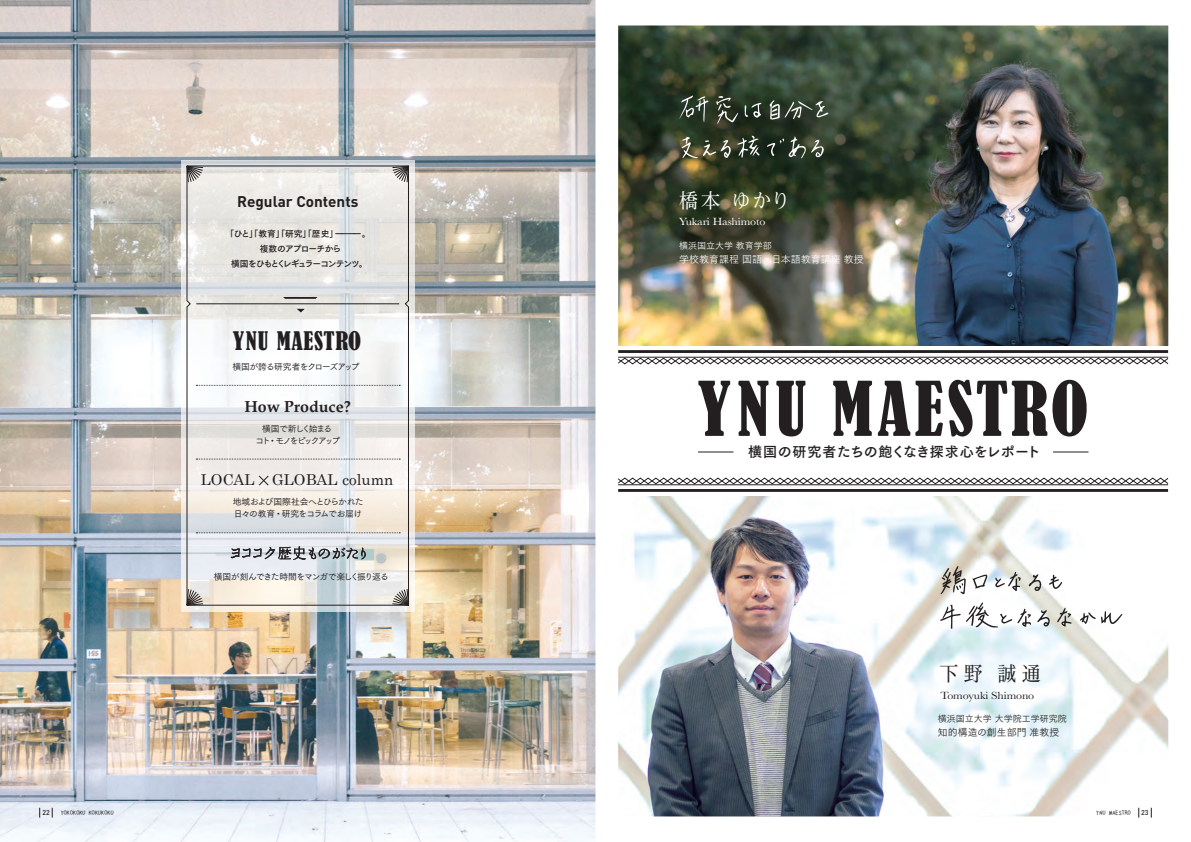
<style>
.page{position:relative;width:1191px;height:842px;background:#fff}
.page>*{position:absolute;margin:0;border:0;box-sizing:border-box;transform-origin:0 0}
.t1{font:condensed 70px "Bernard";letter-spacing:.05em;color:#231f20}
.t2{font:condensed 24px "Bernard";letter-spacing:.03em;color:#231f20}
.t3{font:20px "Reim Pro";color:#fff;scale:.95 1}
.t4{font:20px "Reim Pro";color:#231f20;scale:.95 1}
.t5{font:700 16px "Palatino";color:#231f20}
.t6{font:700 15.3px "DIN";color:#231f20}
.t7{font:15.1px "Century";color:#231f20}
.t8{font:14px "Tsuku Go Pro B";letter-spacing:.02em;color:#231f20}
.t9{font:10.8px "Baskerville";letter-spacing:-.01em;color:#231f20;scale:1.11 1}
.t10{font:10.8px "Baskerville";letter-spacing:-.01em;color:#fff;scale:1.11 1}
.t11{font:10px "Tsuku Go Pro R";color:#fff}
.t12{font:10px "Tsuku Go Pro R";color:#231f20}
.t13{font:9px "Tsuku Go Pro R";color:#231f20}
.t14{font:9px "Tsuku Go Pro R";color:#fff}
.t15{font:8.7px/15.3px "Tsuku Go Pro B";letter-spacing:-.115em;color:#231f20;text-align:center}
.t16{font:8.7px/12px "Tsuku Go Pro M";letter-spacing:-.055em;color:#231f20}
.t17{font:8.7px "Tsuku Go Pro M";letter-spacing:-.11em;color:#231f20}
.t18{font:8.7px/12px "Tsuku Go Pro M";letter-spacing:-.19em;color:#231f20;text-align:center}
.t19{font:8.7px "Tsuku Go Pro M";letter-spacing:-.09em;color:#231f20}
.t20{font:500 7px "DIN";color:#231f20}
.t21{font:6px "aquafont";letter-spacing:.02em;color:#231f20}
</style>
<div class="page">
<img style="left:0;top:0;width:595px;height:842px">
<svg style="left:181px;top:160px;width:234px;height:451px"></svg>
<svg style="left:186px;top:165px;width:223px;height:441px"></svg>
<svg style="left:231px;top:546px;width:135px;height:14px;background:#a3a7ab"></svg>
<hr style="left:196px;top:303px;width:203px;height:1px;background:#231f20">
<svg style="left:196px;top:459px;width:204px;height:1px"></svg>
<svg style="left:196px;top:385px;width:204px;height:1px"></svg>
<svg style="left:196px;top:532px;width:204px;height:1px"></svg>
<svg style="left:283px;top:297px;width:34px;height:2px"></svg>
<svg style="left:297px;top:309px;width:8px;height:3px"></svg>
<svg style="left:392px;top:166px;width:17px;height:17px"></svg>
<svg style="left:187px;top:166px;width:16px;height:17px"></svg>
<svg style="left:187px;top:589px;width:16px;height:17px"></svg>
<svg style="left:392px;top:589px;width:17px;height:17px"></svg>
<svg style="left:259px;top:475px;width:10px;height:11px"></svg>
<img style="left:595px;top:0;width:574px;height:823px">
<h3 class="t6" style="left:237px;top:191px;width:123px">Regular Contents</h3>
<p class="t15" style="left:225px;top:225px;width:146px">「ひと」「教育」「研究」「歴史」ーーーー。複数のアプローチから<br>横国をひもとくレギュラーコンテンツ。</p>
<h2 class="t2" style="left:233px;top:327px;width:130px">YNU MAESTRO</h2>
<p class="t19" style="left:232px;top:359px;width:129px">横国が誇る研究者をクローズアップ</p>
<h3 class="t5" style="left:245px;top:393px;width:108px">How Produce?</h3>
<p class="t18" style="left:255px;top:422px;width:86px">横国で新しく始まる<br>コト・モノをピックアップ</p>
<h3 class="t7" style="left:201px;top:467px;width:194px">LOCAL GLOBAL column</h3>
<p class="t16" style="left:233px;top:495px;width:132px">地域および国際社会へとひらかれた日々の教育・研究をコラムでお届け</p>
<p class="t17" style="left:214px;top:569px;width:176px">横国が刻んできた時間をマンガで楽しく振り返る</p>
<h3 class="t3" style="left:679px;top:184px;width:118px">橋本 ゆかり</h3>
<p class="t14" style="left:679px;top:239px;width:94px">横浜国立大学 教育学部</p>
<p class="t11" style="left:679px;top:251px;width:186px">学校教育課程 国語・日本語教育講座 教授</p>
<p class="t10" style="left:679px;top:215px;width:79px">Yukari Hashimoto</p>
<h1 class="t1" style="left:697px;top:368px;width:393px">YNU MAESTRO</h1>
<h3 class="t8" style="left:748px;top:440px;width:294px">横国の研究者たちの飽くなき探求心をレポート</h3>
<h3 class="t4" style="left:939px;top:657px;width:108px">下野 誠通</h3>
<p class="t9" style="left:940px;top:689px;width:86px">Tomoyuki Shimono</p>
<p class="t13" style="left:938px;top:711px;width:130px">横浜国立大学 大学院工学研究院</p>
<p class="t12" style="left:938px;top:724px;width:123px">知的構造の創生部門 准教授</p>
<p class="t20" style="left:42px;top:808px;width:9px">22</p>
<p class="t21" style="left:61px;top:810px;width:54px">YOKOKOKU KOKUKOKU</p>
<p class="t21" style="left:1096px;top:810px;width:36px">YNU MAESTRO</p>
<p class="t20" style="left:1141px;top:808px;width:9px">23</p>
</div>
